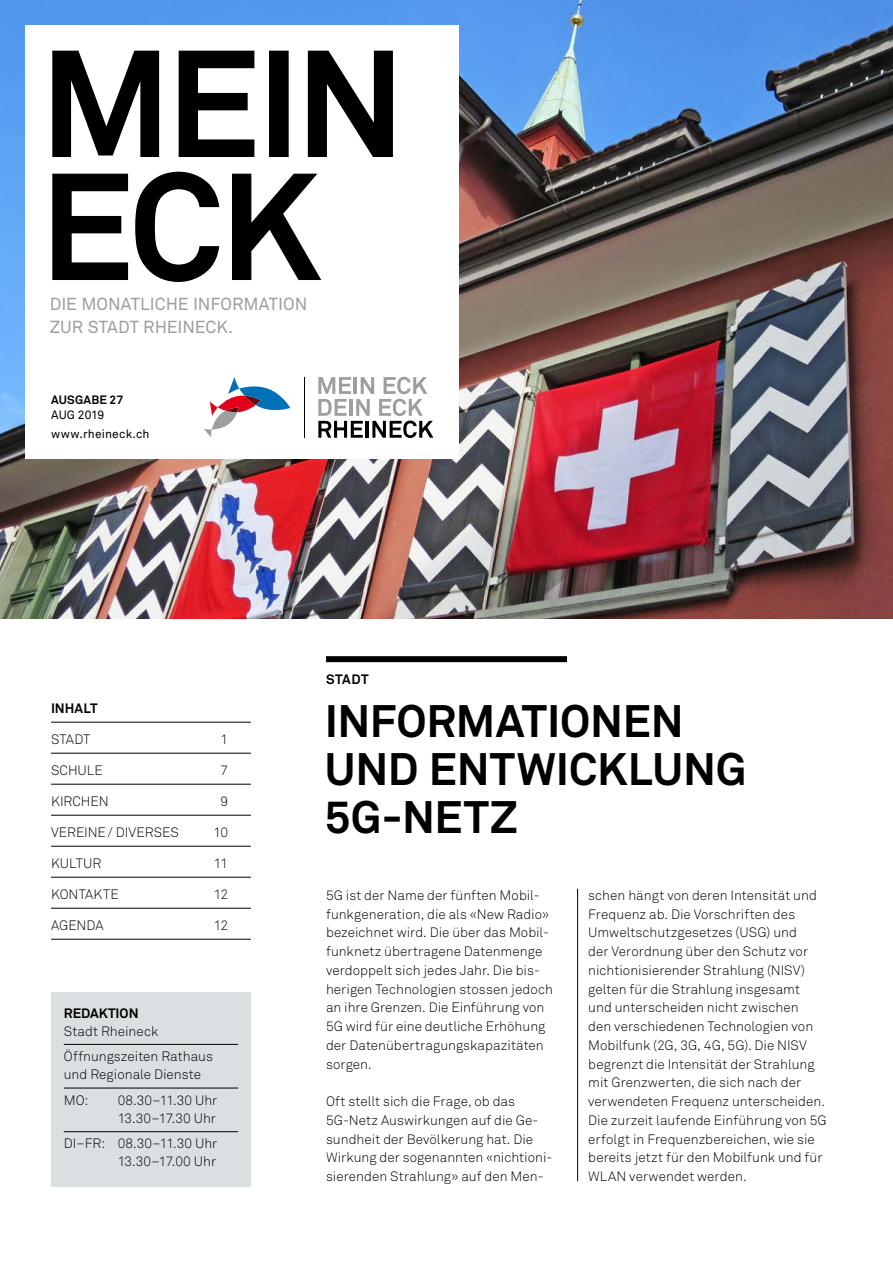
<style>
.page{position:relative;width:893px;height:1263px;background:#fff}
.page>*{position:absolute;margin:0;border:0;box-sizing:border-box;transform-origin:0 0}
.t1{font:700 45px/48px "Akkurat Pro";letter-spacing:-.005em;color:#000}
.t2{font:17.25px/22.5px "Akkurat Pro";color:#9c9e9f}
.t3{font:300 13.5px/18.8px "Akkurat Pro";letter-spacing:.005em;color:#000}
.t4{font:700 13.5px "Akkurat Pro";color:#000}
.t5{font:12px/19.2px "Akkurat Pro";letter-spacing:.015em;color:#000}
.t6{font:700 12px "Akkurat Pro";letter-spacing:.015em;color:#000}
</style>
<div class="page">
<img style="left:0;top:0;width:893px;height:619px">
<div style="left:51px;top:992px;width:200px;height:194px;background:#dadfe2"></div>
<hr style="left:64px;top:1044px;width:174px;height:1px;background:#000">
<hr style="left:64px;top:1088px;width:174px;height:1px;background:#000">
<hr style="left:64px;top:1131px;width:174px;height:1px;background:#000">
<div style="left:26px;top:26px;width:433px;height:433px;background:#fff"></div>
<svg style="left:52px;top:51px;width:341px;height:231px"></svg>
<hr style="left:304px;top:377px;width:1px;height:61px;background:#000">
<svg style="left:204px;top:377px;width:86px;height:60px"></svg>
<svg style="left:318px;top:377px;width:115px;height:61px"></svg>
<hr style="left:51px;top:722px;width:200px;height:1px;background:#000">
<hr style="left:51px;top:753px;width:200px;height:1px;background:#000">
<hr style="left:51px;top:784px;width:200px;height:1px;background:#000">
<hr style="left:51px;top:815px;width:200px;height:1px;background:#000">
<hr style="left:51px;top:846px;width:200px;height:1px;background:#000">
<hr style="left:51px;top:877px;width:200px;height:1px;background:#000">
<hr style="left:51px;top:908px;width:200px;height:1px;background:#000">
<hr style="left:51px;top:939px;width:200px;height:1px;background:#000">
<div style="left:326px;top:656px;width:241px;height:6px;background:#000"></div>
<hr style="left:577px;top:889px;width:1px;height:292px;background:#000">
<p class="t2" style="left:50px;top:294px;width:259px">DIE MONATLICHE INFORMATION<br>ZUR STADT RHEINECK.</p>
<p class="t6" style="left:51px;top:392px;width:73px">AUSGABE 27</p>
<p class="t5" style="left:51px;top:405px;width:100px">AUG 2019 www.rheineck.ch</p>
<p class="t4" style="left:51px;top:700px;width:48px">INHALT</p>
<p class="t3" style="left:51px;top:730px;width:41px">STADT</p>
<p class="t3" style="left:220px;top:730px;width:9px">1</p>
<p class="t3" style="left:51px;top:761px;width:53px">SCHULE</p>
<p class="t3" style="left:220px;top:761px;width:9px">7</p>
<p class="t3" style="left:51px;top:792px;width:59px">KIRCHEN</p>
<p class="t3" style="left:220px;top:792px;width:9px">9</p>
<p class="t3" style="left:51px;top:823px;width:129px">VEREINE/ DIVERSES</p>
<p class="t3" style="left:213px;top:823px;width:16px">10</p>
<p class="t3" style="left:51px;top:854px;width:52px">KULTUR</p>
<p class="t3" style="left:214px;top:854px;width:16px">11</p>
<p class="t3" style="left:51px;top:885px;width:69px">KONTAKTE</p>
<p class="t3" style="left:214px;top:885px;width:16px">12</p>
<p class="t3" style="left:51px;top:916px;width:54px">AGENDA</p>
<p class="t3" style="left:214px;top:916px;width:16px">12</p>
<p class="t4" style="left:64px;top:1004px;width:76px">REDAKTION</p>
<p class="t3" style="left:64px;top:1018px;width:151px;line-height:25.7px">Stadt Rheineck<br>Öffnungszeiten Rathaus</p>
<p class="t3" style="left:64px;top:1062px;width:139px;line-height:25.7px">und Regionale Dienste<br>MO:</p>
<p class="t3" style="left:118px;top:1091px;width:101px;line-height:18px">08.30–11.30 Uhr<br>13.30–17.30 Uhr</p>
<p class="t3" style="left:64px;top:1135px;width:155px;line-height:18px;text-align:right">DI–FR: 08.30–11.30 Uhr<br>13.30–17.00 Uhr</p>
<p class="t4" style="left:326px;top:671px;width:44px">STADT</p>
<h1 class="t1" style="left:325px;top:698px;width:423px">INFORMATIONEN<br>UND ENTWICKLUNG<br>5G-NETZ</h1>
<p class="t3" style="left:326px;top:886px;width:228px">5G ist der Name der fünften Mobil&shy;funkgeneration, die als «New Radio» bezeichnet wird. Die über das Mobil&shy;funknetz übertragene Datenmenge verdoppelt sich jedes Jahr. Die bis&shy;herigen Technologien stossen jedoch an ihre Grenzen. Die Einführung von 5G wird für eine deutliche Erhöhung der Datenübertragungskapazitäten sorgen.</p>
<p class="t3" style="left:326px;top:1092px;width:228px">Oft stellt sich die Frage, ob das 5G-Netz Auswirkungen auf die Ge&shy;sundheit der Bevölkerung hat. Die Wirkung der sogenannten «nichtioni&shy;sierenden Strahlung» auf den Men-</p>
<p class="t3" style="left:588px;top:886px;width:240px">schen hängt von deren Intensität und Frequenz ab. Die Vorschriften des Umweltschutzgesetzes (USG) und<br>der Verordnung über den Schutz vor nichtionisierender Strahlung (NISV) gelten für die Strahlung insgesamt und unterscheiden nicht zwischen<br>den verschiedenen Technologien von Mobilfunk (2G, 3G, 4G, 5G). Die NISV begrenzt die Intensität der Strahlung mit Grenzwerten, die sich nach der verwendeten Frequenz unterscheiden.<br>Die zurzeit laufende Einführung von 5G erfolgt in Frequenzbereichen, wie sie bereits jetzt für den Mobilfunk und für WLAN verwendet werden.</p>
</div>
